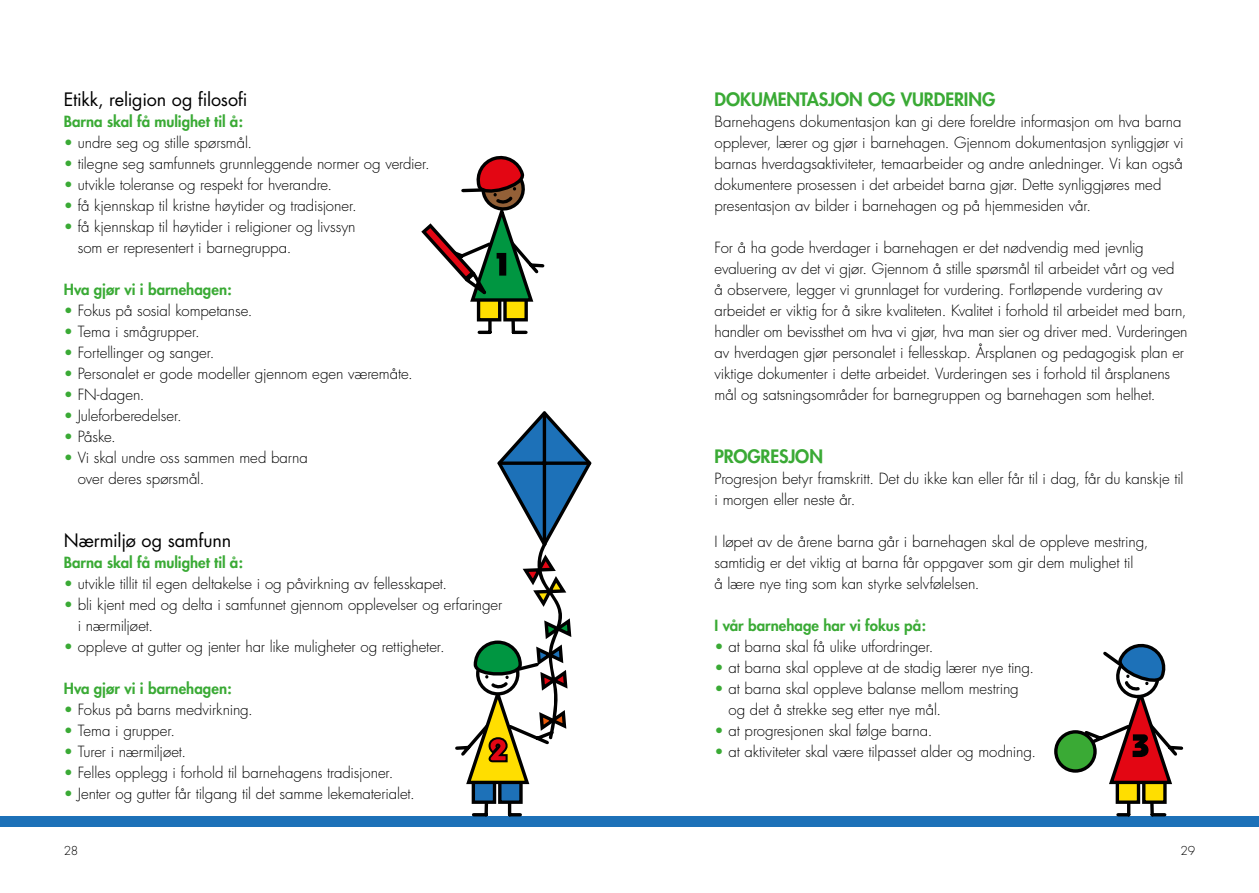
<style>
.page{position:relative;width:1259px;height:893px;background:#fff}
.page>*{position:absolute;margin:0;border:0;box-sizing:border-box;transform-origin:0 0}
.t1{font:18px "Futura";letter-spacing:-.01em;color:#000}
.t2{font:800 18px "Futura";letter-spacing:-.005em;color:#3aaa35}
.t3{font:300 15px/21px "Futura";letter-spacing:-.005em;color:#000}
.t4{font:800 15px "Futura";color:#3aaa35}
.t5{font:300 12px "Futura";color:#000}
.s1{color:#3aaa35}
</style>
<div class="page">
<div style="left:0;top:816px;width:1259px;height:11px;background:#1d71b8"></div>
<svg style="left:1083px;top:643px;width:101px;height:174px"></svg>
<svg style="left:421px;top:155px;width:124px;height:180px"></svg>
<div style="left:1056px;top:732px;width:39px;height:39px;background:#3aaa35;border-radius:50%"></div>
<div style="left:1054px;top:730px;width:42px;height:43px;border:3px solid #000;border-radius:50%"></div>
<svg style="left:455px;top:411px;width:137px;height:406px"></svg>
<hr style="left:543px;top:413px;width:3px;height:131px;background:#000">
<svg style="left:499px;top:461px;width:90px;height:4px"></svg>
<p class="t1" style="left:64px;top:88px;width:185px">Etikk, religion og filosofi</p>
<p class="t4" style="left:64px;top:112px;width:181px">Barna skal få mulighet til å:</p>
<p class="t3" style="left:64px;top:133px;width:190px"><span class="s1">•</span> undre seg og stille spørsmål.</p>
<p class="t3" style="left:64px;top:154px;width:368px"><span class="s1">•</span> tilegne seg samfunnets grunnleggende normer og verdier.</p>
<p class="t3" style="left:64px;top:175px;width:270px"><span class="s1">•</span> utvikle toleranse og respekt for hverandre.</p>
<p class="t3" style="left:64px;top:196px;width:294px"><span class="s1">•</span> få kjennskap til kristne høytider og tradisjoner.</p>
<p class="t3" style="left:78px;top:217px;width:279px;text-indent:-14px"><span class="s1">•</span> få kjennskap til høytider i religioner og livssyn som er representert i barnegruppa.</p>
<p class="t4" style="left:64px;top:280px;width:170px">Hva gjør vi i barnehagen:</p>
<p class="t3" style="left:64px;top:301px;width:190px"><span class="s1">•</span> Fokus på sosial kompetanse.</p>
<p class="t3" style="left:64px;top:322px;width:137px"><span class="s1">•</span> Tema i smågrupper.</p>
<p class="t3" style="left:64px;top:343px;width:152px"><span class="s1">•</span> Fortellinger og sanger.</p>
<p class="t3" style="left:64px;top:364px;width:351px"><span class="s1">•</span> Personalet er gode modeller gjennom egen væremåte.</p>
<p class="t3" style="left:64px;top:385px;width:82px"><span class="s1">•</span> FN-dagen.</p>
<p class="t3" style="left:64px;top:406px;width:119px"><span class="s1">•</span> Juleforberedelser.</p>
<p class="t3" style="left:64px;top:427px;width:54px"><span class="s1">•</span> Påske.</p>
<p class="t3" style="left:78px;top:448px;width:231px;text-indent:-14px"><span class="s1">•</span> Vi skal undre oss sammen med barna over deres spørsmål.</p>
<p class="t1" style="left:64px;top:529px;width:169px">Nærmiljø og samfunn</p>
<p class="t4" style="left:64px;top:553px;width:181px">Barna skal få mulighet til å:</p>
<p class="t3" style="left:64px;top:574px;width:385px"><span class="s1">•</span> utvikle tillit til egen deltakelse i og påvirkning av fellesskapet.</p>
<p class="t3" style="left:78px;top:595px;width:426px;text-indent:-14px"><span class="s1">•</span> bli kjent med og delta i samfunnet gjennom opplevelser og erfaringer i nærmiljøet.</p>
<p class="t3" style="left:64px;top:637px;width:382px"><span class="s1">•</span> oppleve at gutter og jenter har like muligheter og rettigheter.</p>
<p class="t4" style="left:64px;top:679px;width:170px">Hva gjør vi i barnehagen:</p>
<p class="t3" style="left:64px;top:700px;width:191px"><span class="s1">•</span> Fokus på barns medvirkning.</p>
<p class="t3" style="left:64px;top:721px;width:113px"><span class="s1">•</span> Tema i grupper.</p>
<p class="t3" style="left:64px;top:742px;width:124px"><span class="s1">•</span> Turer i nærmiljøet.</p>
<p class="t3" style="left:64px;top:763px;width:331px"><span class="s1">•</span> Felles opplegg i forhold til barnehagens tradisjoner.</p>
<p class="t3" style="left:64px;top:784px;width:352px"><span class="s1">•</span> Jenter og gutter får tilgang til det samme lekematerialet.</p>
<p class="t2" style="left:714px;top:88px;width:282px">DOKUMENTASJON OG VURDERING</p>
<p class="t3" style="left:714px;top:112px;width:471px">Barnehagens dokumentasjon kan gi dere foreldre informasjon om hva barna opplever, lærer og gjør i barnehagen. Gjennom dokumentasjon synliggjør vi barnas hverdagsaktiviteter, temaarbeider og andre anledninger. Vi kan også dokumentere prosessen i det arbeidet barna gjør. Dette synliggjøres med presentasjon av bilder i barnehagen og på hjemmesiden vår.</p>
<p class="t3" style="left:714px;top:238px;width:474px">For å ha gode hverdager i barnehagen er det nødvendig med jevnlig evaluering av det vi gjør. Gjennom å stille spørsmål til arbeidet vårt og ved<br>å observere, legger vi grunnlaget for vurdering. Fortløpende vurdering av arbeidet er viktig for å sikre kvaliteten. Kvalitet i forhold til arbeidet med barn, handler om bevissthet om hva vi gjør, hva man sier og driver med. Vurderingen av hverdagen gjør personalet i fellesskap. Årsplanen og pedagogisk plan er viktige dokumenter i dette arbeidet. Vurderingen ses i forhold til årsplanens mål og satsningsområder for barnegruppen og barnehagen som helhet.</p>
<p class="t2" style="left:714px;top:445px;width:110px">PROGRESJON</p>
<p class="t3" style="left:714px;top:469px;width:470px">Progresjon betyr framskritt. Det du ikke kan eller får til i dag, får du kanskje til i morgen eller neste år.</p>
<p class="t3" style="left:714px;top:532px;width:435px">I løpet av de årene barna går i barnehagen skal de oppleve mestring, samtidig er det viktig at barna får oppgaver som gir dem mulighet til<br>å lære nye ting som kan styrke selvfølelsen.</p>
<p class="t4" style="left:714px;top:616px;width:213px">I vår barnehage har vi fokus på:</p>
<p class="t3" style="left:714px;top:637px;width:220px"><span class="s1">•</span> at barna skal få ulike utfordringer.</p>
<p class="t3" style="left:714px;top:658px;width:321px"><span class="s1">•</span> at barna skal oppleve at de stadig lærer nye ting.</p>
<p class="t3" style="left:728px;top:679px;width:292px;text-indent:-14px"><span class="s1">•</span> at barna skal oppleve balanse mellom mestring og det å strekke seg etter nye mål.</p>
<p class="t3" style="left:714px;top:721px;width:219px"><span class="s1">•</span> at progresjonen skal følge barna.</p>
<p class="t3" style="left:714px;top:742px;width:323px"><span class="s1">•</span> at aktiviteter skal være tilpasset alder og modning.</p>
<p class="t5" style="left:64px;top:843px;width:16px">28</p>
<p class="t5" style="left:1180px;top:843px;width:16px">29</p>
</div>
